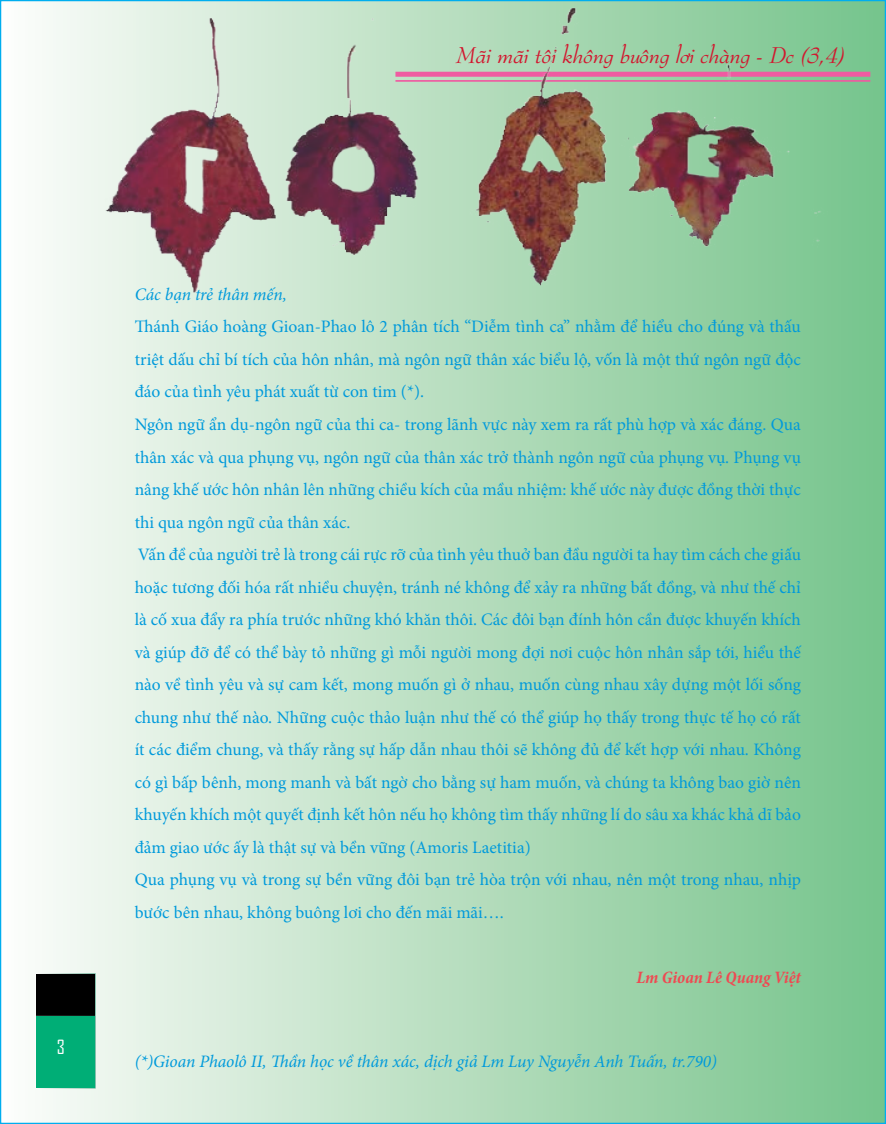
<style>
.page{position:relative;width:886px;height:1124px;background:#fff}
.page>*{position:absolute;margin:0;border:0;box-sizing:border-box;transform-origin:0 0}
.t1{font:italic 22.5px "VNI Bern";color:#d2162e}
.t2{font:18.75px "Agency FB";color:#fff}
.t3{font:17.5px/32.5px "Minion Pro";color:#009adb}
.t4{font:italic 17.5px "Minion Pro";letter-spacing:-.005em;color:#009adb}
.t5{font:italic 700 condensed 17.5px "Minion Pro";letter-spacing:.005em;color:#ef4952}
</style>
<div class="page">
<div style="left:1px;top:1px;width:884px;height:1122px;background:linear-gradient(to right,#fdfcfa,#76c38a)"></div>
<div style="left:35px;top:973px;width:61px;height:42px;background:#000;border:1px solid #fff"></div>
<div style="left:35px;top:1015px;width:61px;height:73px;background:#00ae76"></div>
<div style="left:395px;top:72px;width:475px;height:5px;background:#ef5ba1"></div>
<hr style="left:395px;top:80px;width:475px;height:2px;background:#ef5ba1">
<img style="left:59px;top:0;width:768px;height:425px">
<p class="t1" style="left:457px;top:38px;width:390px">Maõi maõi toâi khoâng buoâng lôi chaøng - Dc (3,4)</p>
<p class="t2" style="left:57px;top:1035px;width:9px">3</p>
<p class="t4" style="left:135px;top:282px;width:154px">Các bạn trẻ thân mến,</p>
<p class="t3" style="left:135px;top:310px;width:668px">Thánh Giáo hoàng Gioan-Phao lô 2 phân tích “Diễm tình ca” nhằm để hiểu cho đúng và thấu triệt dấu chỉ bí tích của hôn nhân, mà ngôn ngữ thân xác biểu lộ, vốn là một thứ ngôn ngữ độc đáo của tình yêu phát xuất từ con tim (*).<br>Ngôn ngữ ẩn dụ-ngôn ngữ của thi ca- trong lãnh vực này xem ra rất phù hợp và xác đáng. Qua thân xác và qua phụng vụ, ngôn ngữ của thân xác trở thành ngôn ngữ của phụng vụ. Phụng vụ nâng khế ước hôn nhân lên những chiều kích của mầu nhiệm: khế ước này được đồng thời thực thi qua ngôn ngữ của thân xác.<br>Vấn đề của người trẻ là trong cái rực rỡ của tình yêu thuở ban đầu người ta hay tìm cách che giấu hoặc tương đối hóa rất nhiều chuyện, tránh né không để xảy ra những bất đồng, và như thế chỉ là cố xua đẩy ra phía trước những khó khăn thôi. Các đôi bạn đính hôn cần được khuyến khích và giúp đỡ để có thể bày tỏ những gì mỗi người mong đợi nơi cuộc hôn nhân sắp tới, hiểu thế nào về tình yêu và sự cam kết, mong muốn gì ở nhau, muốn cùng nhau xây dựng một lối sống chung như thế nào. Những cuộc thảo luận như thế có thể giúp họ thấy trong thực tế họ có rất ít các điểm chung, và thấy rằng sự hấp dẫn nhau thôi sẽ không đủ để kết hợp với nhau. Không có gì bấp bênh, mong manh và bất ngờ cho bằng sự ham muốn, và chúng ta không bao giờ nên khuyến khích một quyết định kết hôn nếu họ không tìm thấy những lí do sâu xa khác khả dĩ bảo đảm giao ước ấy là thật sự và bền vững (Amoris Laetitia)<br>Qua phụng vụ và trong sự bền vững đôi bạn trẻ hòa trộn với nhau, nên một trong nhau, nhịp bước bên nhau, không buông lơi cho đến mãi mãi….</p>
<p class="t5" style="left:636px;top:964px;width:166px">Lm Gioan Lê Quang Việt</p>
<p class="t4" style="left:135px;top:1049px;width:584px">(*)Gioan Phaolô II, Thần học về thân xác, dịch giả Lm Luy Nguyễn Anh Tuấn, tr.790)</p>
</div>
